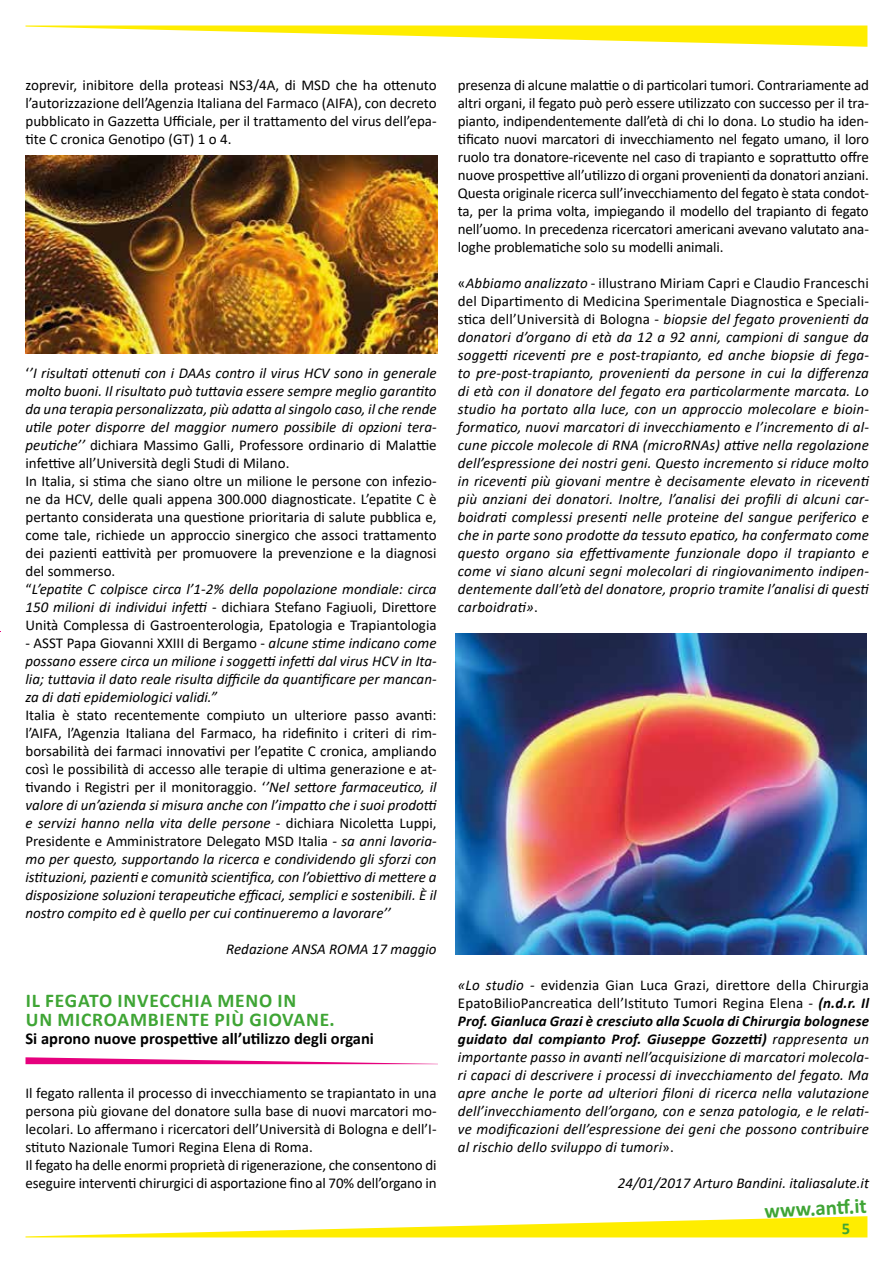
<style>
.page{position:relative;width:893px;height:1263px;background:#fff}
.page>*{position:absolute;margin:0;border:0;box-sizing:border-box;transform-origin:0 0}
.t1{font:700 21px "Calibri";color:#3fa535}
.t2{font:700 19.5px/19.5px "Calibri";letter-spacing:.04em;color:#3fa535}
.t3{font:700 16.5px "Calibri";color:#000}
.t4{font:700 16.5px "Calibri";color:#3fa535}
.t5{font:italic 15px/18px "Calibri";color:#000;text-align:justify}
.t6{font:15px/18px "Calibri";color:#000;text-align:justify}
.s1{font-style:italic}
.s2{font-style:normal}
.s3{font-weight:700}
</style>
<div class="page">
<svg style="left:26px;top:1216px;width:841px;height:21px"></svg>
<svg style="left:26px;top:26px;width:841px;height:21px"></svg>
<img style="left:455px;top:634px;width:412px;height:320px">
<svg style="left:26px;top:1057px;width:412px;height:7px"></svg>
<img style="left:26px;top:156px;width:412px;height:197px">
<p class="t6" style="left:26px;top:76px;width:413px">zoprevir, inibitore della proteasi NS3/4A, di MSD che ha ottenuto l’autorizzazione dell’Agenzia Italiana del Farmaco (AIFA), con decreto pubblicato in Gazzetta Ufficiale, per il trattamento del virus dell’epa&shy;tite C cronica Genotipo (GT) 1 o 4.</p>
<p class="t6" style="left:26px;top:364px;width:413px;text-align:left">‘<span class="s1">’I risultati ottenuti con i DAAs contro il virus HCV sono in generale molto buoni. Il risultato può tuttavia essere sempre meglio garantito da una terapia personalizzata, più adatta al singolo caso, il che rende utile poter disporre del maggior numero possibile di opzioni tera&shy;peutiche’’</span> dichiara Massimo Galli, Professore ordinario di Malattie infettive all’Università degli Studi di Milano.<br>In Italia, si stima che siano oltre un milione le persone con infezio&shy;ne da HCV, delle quali appena 300.000 diagnosticate. L’epatite C è pertanto considerata una questione prioritaria di salute pubblica e, come tale, richiede un approccio sinergico che associ trattamento dei pazienti eattività per promuovere la prevenzione e la diagnosi del sommerso.<br>“<span class="s1">L’epatite C colpisce circa l’1-2% della popolazione mondiale: circa 150 milioni di individui infetti</span> - dichiara Stefano Fagiuoli, Direttore Unità Complessa di Gastroenterologia, Epatologia e Trapiantologia</p>
<p class="t5" style="left:26px;top:633px;width:413px"><span class="s2">- ASST Papa Giovanni XXIII di Bergamo -</span> alcune stime indicano come possano essere circa un milione i soggetti infetti dal virus HCV in Ita&shy;lia; tuttavia il dato reale risulta difficile da quantificare per mancan&shy;za di dati epidemiologici validi.”</p>
<p class="t5" style="left:26px;top:705px;width:413px"><span class="s2">Italia è stato recentemente compiuto un ulteriore passo avanti: l’AIFA, l’Agenzia Italiana del Farmaco, ha ridefinito i criteri di rim&shy;borsabilità dei farmaci innovativi per l’epatite C cronica, ampliando così le possibilità di accesso alle terapie di ultima generazione e at&shy;tivando i Registri per il monitoraggio. ‘</span>’Nel settore farmaceutico, il valore di un’azienda si misura anche con l’impatto che i suoi prodotti e servizi hanno nella vita delle persone - <span class="s2">dichiara Nicoletta Luppi, Presidente e Amministratore Delegato MSD Italia</span> - sa anni lavoria&shy;mo per questo, supportando la ricerca e condividendo gli sforzi con istituzioni, pazienti e comunità scientifica, con l’obiettivo di mettere a disposizione soluzioni terapeutiche efficaci, semplici e sostenibili. È il nostro compito ed è quello per cui continueremo a lavorare’’</p>
<p class="t5" style="left:226px;top:939px;width:212px">Redazione ANSA ROMA 17 maggio</p>
<h2 class="t2" style="left:26px;top:990px;width:310px">IL FEGATO INVECCHIA MENO IN<br>UN MICROAMBIENTE PIÙ GIOVANE.</h2>
<p class="t3" style="left:26px;top:1027px;width:350px">SI APRONO NUOVE PROSPETTIVE ALL’UTILIZZO DEGLI ORGANI</p>
<p class="t6" style="left:26px;top:1084px;width:413px;text-align:left">Il fegato rallenta il processo di invecchiamento se trapiantato in una persona più giovane del donatore sulla base di nuovi marcatori mo&shy;lecolari. Lo affermano i ricercatori dell’Università di Bologna e dell’I&shy;stituto Nazionale Tumori Regina Elena di Roma.<br>Il fegato ha delle enormi proprietà di rigenerazione, che consentono di eseguire interventi chirurgici di asportazione fino al 70% dell’organo in</p>
<p class="t6" style="left:458px;top:76px;width:413px">presenza di alcune malattie o di particolari tumori. Contrariamente ad altri organi, il fegato può però essere utilizzato con successo per il tra&shy;pianto, indipendentemente dall’età di chi lo dona. Lo studio ha iden&shy;tificato nuovi marcatori di invecchiamento nel fegato umano, il loro ruolo tra donatore-ricevente nel caso di trapianto e soprattutto offre nuove prospettive all’utilizzo di organi provenienti da donatori anziani.<br>Questa originale ricerca sull’invecchiamento del fegato è stata condot&shy;ta, per la prima volta, impiegando il modello del trapianto di fegato nell’uomo. In precedenza ricercatori americani avevano valutato ana&shy;loghe problematiche solo su modelli animali.</p>
<p class="t5" style="left:458px;top:273px;width:413px"><span class="s2">«</span>Abbiamo analizzato <span class="s2">- illustrano Miriam Capri e Claudio Franceschi del Dipartimento di Medicina Sperimentale Diagnostica e Speciali&shy;stica dell’Università di Bologna -</span> biopsie del fegato provenienti da donatori d’organo di età da 12 a 92 anni, campioni di sangue da soggetti riceventi pre e post-trapianto, ed anche biopsie di fega&shy;to pre-post-trapianto, provenienti da persone in cui la differenza di età con il donatore del fegato era particolarmente marcata. Lo studio ha portato alla luce, con un approccio molecolare e bioin&shy;formatico, nuovi marcatori di invecchiamento e l’incremento di al&shy;cune piccole molecole di RNA (microRNAs) attive nella regolazione dell’espressione dei nostri geni. Questo incremento si riduce molto in riceventi più giovani mentre è decisamente elevato in riceventi più anziani dei donatori. Inoltre, l’analisi dei profili di alcuni car&shy;boidrati complessi presenti nelle proteine del sangue periferico e che in parte sono prodotte da tessuto epatico, ha confermato come questo organo sia effettivamente funzionale dopo il trapianto e come vi siano alcuni segni molecolari di ringiovanimento indipen&shy;dentemente dall’età del donatore, proprio tramite l’analisi di questi carboidrati»<span class="s2">.</span></p>
<p class="t5" style="left:458px;top:975px;width:413px">«Lo studio - <span class="s2">evidenzia Gian Luca Grazi, direttore della Chirurgia EpatoBilioPancreatica dell’Istituto Tumori Regina Elena</span> - <span class="s3">(n.d.r. Il Prof. Gianluca Grazi è cresciuto alla Scuola di Chirurgia bolognese guidato dal compianto Prof. Giuseppe Gozzetti)</span> rappresenta un importante passo in avanti nell’acquisizione di marcatori molecola&shy;ri capaci di descrivere i processi di invecchiamento del fegato. Ma apre anche le porte ad ulteriori filoni di ricerca nella valutazione dell’invecchiamento dell’organo, con e senza patologia, e le relati&shy;ve modificazioni dell’espressione dei geni che possono contribuire al rischio dello sviluppo di tumori<span class="s2">».</span></p>
<p class="t5" style="left:618px;top:1173px;width:253px">24/01/2017 Arturo Bandini. italiasalute.it</p>
<p class="t4" style="left:842px;top:1217px;width:10px">5</p>
<h1 class="t1" style="left:764px;top:1196px;width:104px;rotate:-3deg">WWW.ANTF.IT</h1>
</div>
